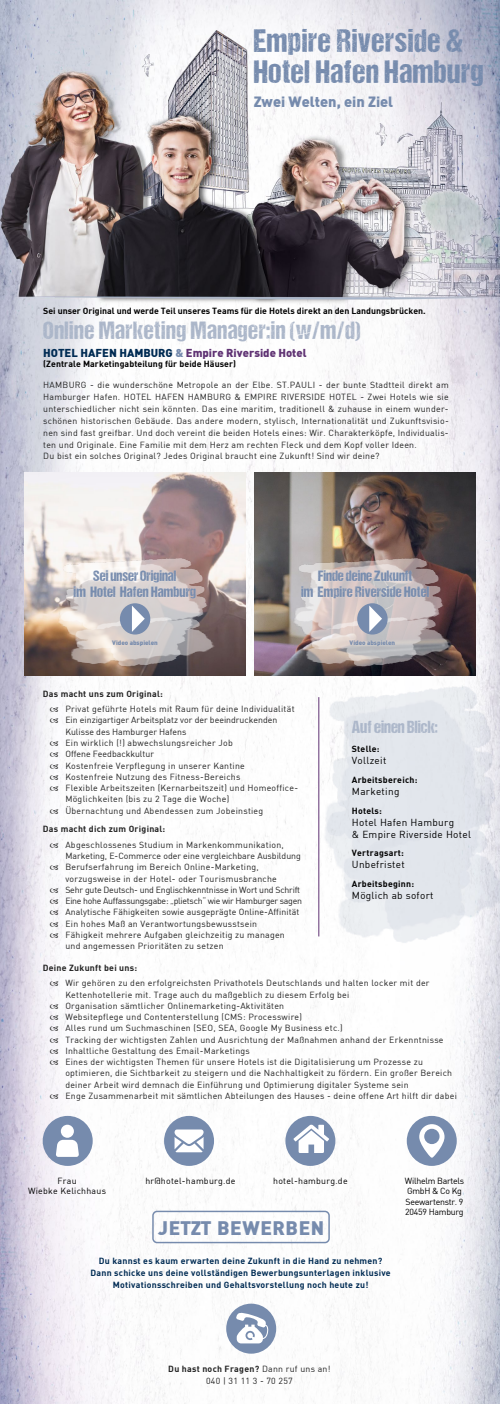
<style>
.page{position:relative;width:500px;height:1404px;background:#fff}
.page>*{position:absolute;margin:0;border:0;box-sizing:border-box;transform-origin:0 0}
.t1{font:32.56px/31.7px "DCC Ash";letter-spacing:.02em;color:#768bad}
.t2{font:25px "DCC Ash";letter-spacing:.02em;color:#abb6c9}
.t3{font:900 19.19px "DIN";letter-spacing:.03em;color:#768bad}
.t4{font:17.5px "DCC Ash";color:#abb6c9}
.t5{font:15px/15.6px "DCC Ash";letter-spacing:.01em;color:#768bad;text-align:center}
.t6{font:900 14.56px "DIN";color:#768bad}
.t7{font:900 11.25px "DIN";color:#5f3273}
.t8{font:10px/12px "DIN";letter-spacing:.03em;color:#000}
.t9{font:8.75px/11.2px "DIN";letter-spacing:.03em;color:#222}
.t10{font:700 8.75px/11.9px "DIN";letter-spacing:.03em;color:#002b53;text-align:center}
.t11{font:700 8.75px "DIN";letter-spacing:.01em;color:#000}
.t12{font:700 8.75px "DIN";letter-spacing:.03em;color:#222}
.t13{font:8.75px/10.5px "DIN";letter-spacing:.03em;color:#000;text-align:center}
.t14{font:8.75px/10.5px "DIN";letter-spacing:-.03em;color:#000}
.t15{font:700 8.75px "DIN";letter-spacing:.03em;color:#000}
.t16{font:900 6.25px "DIN";color:#768bad}
.s1{color:#002b53}
.s2{color:#768bad}
.s3{font-weight:700}
</style>
<div class="page">
<img style="left:0;top:0;width:500px;height:1403px">
<div style="left:407px;top:1115px;width:50px;height:50px;background:#768bad;border-radius:50%"></div>
<svg style="left:419px;top:1124px;width:26px;height:33px"></svg>
<div style="left:285px;top:1115px;width:50px;height:50px;background:#768bad;border-radius:50%"></div>
<svg style="left:294px;top:1124px;width:35px;height:29px"></svg>
<div style="left:164px;top:1115px;width:50px;height:50px;background:#768bad;border-radius:50%"></div>
<svg style="left:175px;top:1129px;width:29px;height:23px"></svg>
<div style="left:43px;top:1115px;width:50px;height:50px;background:#768bad;border-radius:50%"></div>
<svg style="left:56px;top:1139px;width:23px;height:17px"></svg>
<div style="left:61px;top:1124px;width:13px;height:13px;background:#fff;border-radius:50%"></div>
<div style="left:226px;top:1303px;width:50px;height:50px;background:#768bad;border-radius:50%"></div>
<svg style="left:236px;top:1312px;width:32px;height:31px"></svg>
<div style="left:152px;top:1210px;width:178px;height:33px;border:1px solid #768bad;border-radius:4px"></div>
<img style="left:306px;top:686px;width:194px;height:274px">
<img style="left:254px;top:472px;width:222px;height:203px">
<img style="left:24px;top:472px;width:222px;height:203px">
<img style="left:43px;top:558px;width:173px;height:115px">
<img style="left:279px;top:558px;width:172px;height:115px">
<div style="left:120px;top:603px;width:30px;height:31px;background:#768bad;border-radius:50%"></div>
<svg style="left:132px;top:605px;width:13px;height:27px"></svg>
<div style="left:357px;top:603px;width:31px;height:31px;background:#768bad;border-radius:50%"></div>
<svg style="left:369px;top:605px;width:13px;height:27px"></svg>
<div style="left:73px;top:570px;width:124px;height:29px;background:#fff;opacity:.28"></div>
<div style="left:301px;top:570px;width:129px;height:29px;background:#fff;opacity:.28"></div>
<svg style="left:50px;top:707px;width:8px;height:5px"></svg>
<svg style="left:50px;top:718px;width:8px;height:5px"></svg>
<svg style="left:50px;top:741px;width:8px;height:5px"></svg>
<svg style="left:50px;top:752px;width:8px;height:5px"></svg>
<svg style="left:50px;top:764px;width:8px;height:4px"></svg>
<svg style="left:50px;top:775px;width:8px;height:4px"></svg>
<svg style="left:50px;top:786px;width:8px;height:5px"></svg>
<svg style="left:50px;top:809px;width:8px;height:4px"></svg>
<svg style="left:50px;top:843px;width:8px;height:5px"></svg>
<svg style="left:50px;top:865px;width:8px;height:5px"></svg>
<svg style="left:50px;top:888px;width:8px;height:5px"></svg>
<svg style="left:50px;top:899px;width:8px;height:5px"></svg>
<svg style="left:50px;top:910px;width:8px;height:5px"></svg>
<svg style="left:50px;top:922px;width:8px;height:4px"></svg>
<svg style="left:50px;top:933px;width:8px;height:5px"></svg>
<svg style="left:50px;top:981px;width:8px;height:5px"></svg>
<svg style="left:50px;top:1004px;width:8px;height:4px"></svg>
<svg style="left:50px;top:1015px;width:8px;height:5px"></svg>
<svg style="left:50px;top:1026px;width:8px;height:5px"></svg>
<svg style="left:50px;top:1038px;width:8px;height:4px"></svg>
<svg style="left:50px;top:1049px;width:8px;height:4px"></svg>
<svg style="left:50px;top:1060px;width:8px;height:5px"></svg>
<svg style="left:50px;top:1094px;width:8px;height:4px"></svg>
<h1 class="t1" style="left:254px;top:24px;width:231px">Empire Riverside &amp;<br>Hotel Hafen Hamburg</h1>
<h3 class="t6" style="left:254px;top:92px;width:141px">Zwei Welten, ein Ziel</h3>
<p class="t11" style="left:43px;top:305px;width:384px">Sei unser Original und werde Teil unseres Teams für die Hotels direkt an den Landungsbrücken.</p>
<h2 class="t2" style="left:43px;top:316px;width:319px">Online Marketing Manager:in (w/m/d)</h2>
<p class="t7" style="left:43px;top:345px;width:265px"><span class="s1">HOTEL HAFEN HAMBURG</span> <span class="s2">&amp;</span> Empire Riverside Hotel</p>
<p class="t11" style="left:43px;top:358px;width:194px">(Zentrale Marketingabteilung für beide Häuser)</p>
<p class="t9" style="left:43px;top:379px;width:407px;line-height:11.9px">HAMBURG - die wunderschöne Metropole an der Elbe. ST.PAULI - der bunte Stadtteil direkt am Hamburger Hafen. HOTEL HAFEN HAMBURG &amp; EMPIRE RIVERSIDE HOTEL - Zwei Hotels wie sie unterschiedlicher nicht sein könnten. Das eine maritim, traditionell &amp; zuhause in einem wunder&shy;schönen historischen Gebäude. Das andere modern, stylisch, Internationalität und Zukunftsvisio&shy;nen sind fast greifbar. Und doch vereint die beiden Hotels eines: Wir. Charakterköpfe, Individualis&shy;ten und Originale. Eine Familie mit dem Herz am rechten Fleck und dem Kopf voller Ideen.<br>Du bist ein solches Original? Jedes Original braucht eine Zukunft! Sind wir deine?</p>
<h3 class="t5" style="left:74px;top:568px;width:124px">Sei unser Original<br>im Hotel Hafen Hamburg</h3>
<p class="t16" style="left:112px;top:638px;width:47px">Video abspielen</p>
<h3 class="t5" style="left:301px;top:568px;width:130px">Finde deine Zukunft<br>im Empire Riverside Hotel</h3>
<p class="t16" style="left:350px;top:638px;width:47px">Video abspielen</p>
<p class="t12" style="left:43px;top:687px;width:122px">Das macht uns zum Original:</p>
<p class="t9" style="left:65px;top:703px;width:234px">Privat geführte Hotels mit Raum für deine Individualität Ein einzigartiger Arbeitsplatz vor der beeindruckenden Kulisse des Hamburger Hafens<br>Ein wirklich (!) abwechslungsreicher Job<br>Offene Feedbackkultur<br>Kostenfreie Verpflegung in unserer Kantine<br>Kostenfreie Nutzung des Fitness-Bereichs<br>Flexible Arbeitszeiten (Kernarbeitszeit) und Homeoffice-Möglichkeiten (bis zu 2 Tage die Woche)<br>Übernachtung und Abendessen zum Jobeinstieg</p>
<p class="t12" style="left:43px;top:823px;width:124px">Das macht dich zum Original:</p>
<p class="t9" style="left:65px;top:839px;width:238px">Abgeschlossenes Studium in Markenkommunikation, Marketing, E-Commerce oder eine vergleichbare Ausbildung Berufserfahrung im Bereich Online-Marketing, vorzugsweise in der Hotel- oder Tourismusbranche<br>Sehr gute Deutsch- und Englischkenntnisse in Wort und Schrift Eine hohe Auffassungsgabe: „plietsch“ wie wir Hamburger sagen Analytische Fähigkeiten sowie ausgeprägte Online-Affinität Ein hohes Maß an Verantwortungsbewusstsein<br>Fähigkeit mehrere Aufgaben gleichzeitig zu managen und angemessen Prioritäten zu setzen</p>
<h3 class="t4" style="left:352px;top:718px;width:87px">Auf einen Blick:</h3>
<p class="t11" style="left:352px;top:743px;width:29px">Stelle:</p>
<p class="t8" style="left:352px;top:754px;width:36px">Vollzeit</p>
<p class="t15" style="left:352px;top:774px;width:67px">Arbeitsbereich:</p>
<p class="t8" style="left:352px;top:785px;width:49px">Marketing</p>
<p class="t11" style="left:352px;top:804px;width:32px">Hotels:</p>
<p class="t8" style="left:352px;top:815px;width:121px">Hotel Hafen Hamburg<br>&amp; Empire Riverside Hotel</p>
<p class="t15" style="left:352px;top:847px;width:54px">Vertragsart:</p>
<p class="t8" style="left:352px;top:858px;width:54px">Unbefristet</p>
<p class="t15" style="left:352px;top:878px;width:64px">Arbeitsbeginn:</p>
<p class="t8" style="left:352px;top:889px;width:83px">Möglich ab sofort</p>
<p class="t12" style="left:43px;top:961px;width:96px">Deine Zukunft bei uns:</p>
<p class="t9" style="left:65px;top:977px;width:393px">Wir gehören zu den erfolgreichsten Privathotels Deutschlands und halten locker mit der Kettenhotellerie mit. Trage auch du maßgeblich zu diesem Erfolg bei<br>Organisation sämtlicher Onlinemarketing-Aktivitäten<br>Websitepflege und Contenterstellung (CMS: Processwire)<br>Alles rund um Suchmaschinen (SEO, SEA, Google My Business etc.)<br>Tracking der wichtigsten Zahlen und Ausrichtung der Maßnahmen anhand der Erkenntnisse Inhaltliche Gestaltung des Email-Marketings<br>Eines der wichtigsten Themen für unsere Hotels ist die Digitalisierung um Prozesse zu optimieren, die Sichtbarkeit zu steigern und die Nachhaltigkeit zu fördern. Ein großer Bereich deiner Arbeit wird demnach die Einführung und Optimierung digitaler Systeme sein<br>Enge Zusammenarbeit mit sämtlichen Abteilungen des Hauses - deine offene Art hilft dir dabei</p>
<p class="t13" style="left:28px;top:1175px;width:79px">Frau<br>Wiebke Kelichhaus</p>
<p class="t13" style="left:145px;top:1175px;width:92px">hr@hotel-hamburg.de</p>
<p class="t14" style="left:405px;top:1175px;width:61px">Wilhelm Bartels<br>GmbH &amp; Co Kg<br>Seewartenstr. 9<br>20459 Hamburg</p>
<p class="t13" style="left:273px;top:1175px;width:76px">hotel-hamburg.de</p>
<h3 class="t3" style="left:158px;top:1215px;width:168px">JETZT BEWERBEN</h3>
<p class="t10" style="left:90px;top:1254px;width:302px">Du kannst es kaum erwarten deine Zukunft in die Hand zu nehmen?<br>Dann schicke uns deine vollständigen Bewerbungsunterlagen inklusive<br>Motivationsschreiben und Gehaltsvorstellung noch heute zu!</p>
<p class="t9" style="left:168px;top:1362px;width:164px;line-height:11.9px;text-align:center"><span class="s3">Du hast noch Fragen?</span> Dann ruf uns an!<br>040 | 31 11 3 - 70 257</p>
</div>
